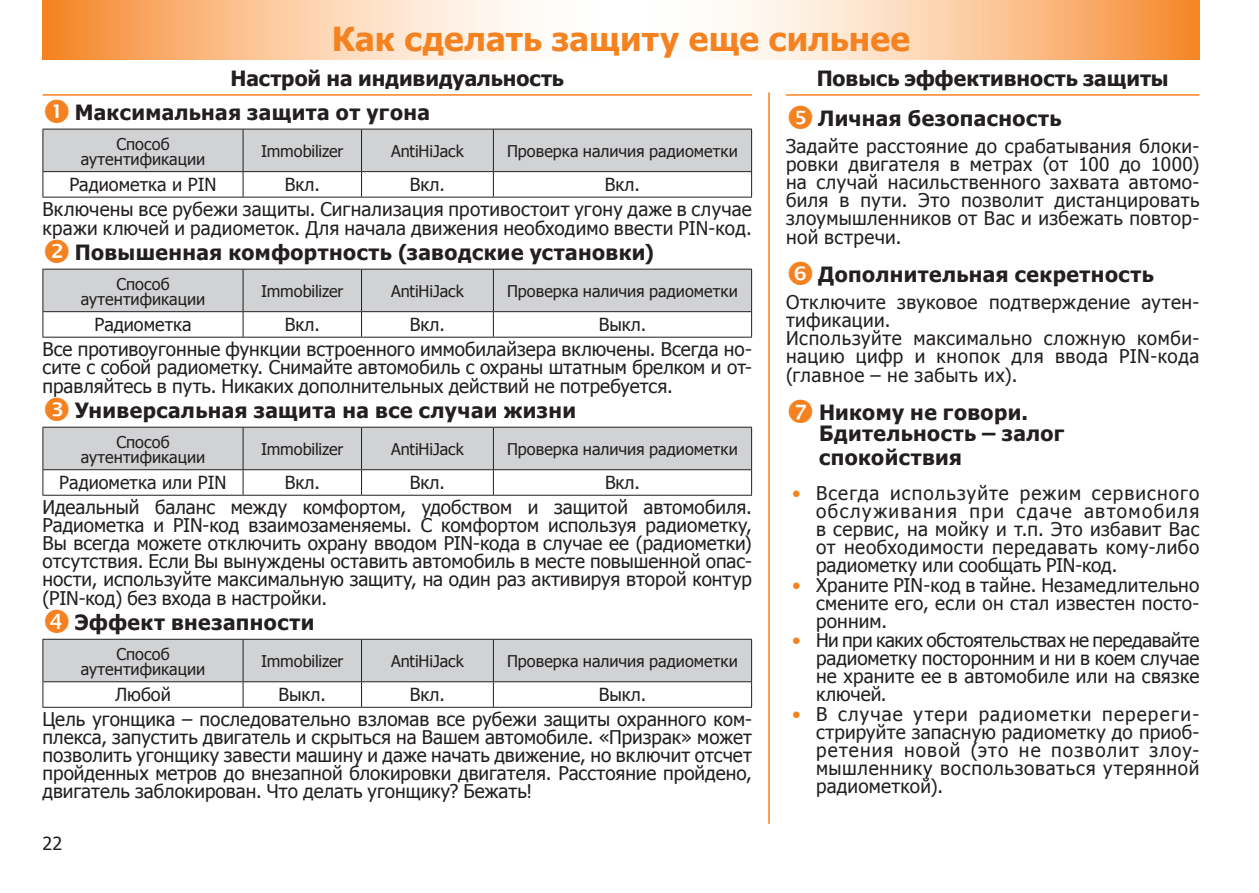
<style>
.page{position:relative;width:1259px;height:893px;background:#fff}
.page>*{position:absolute;margin:0;border:0;box-sizing:border-box;transform-origin:0 0}
.rubr{font:700 33px "Tahoma";letter-spacing:.005em;color:#f58220}
.Заголовки_1_огл{font:700 21px "Tahoma";letter-spacing:.02em;color:#231f20}
.Заголовки_1_огл-2{font:700 21px "Tahoma";color:#231f20}
.Заголовки_1_огл-3{font:18.9px/18px "Tahoma";letter-spacing:.01em;color:#231f20;text-align:justify}
.Заголовки_1_огл-4{font:18px "Tahoma";color:#231f20}
.Заголовки_1_огл-5{font:16.2px/15px "Tahoma";color:#231f20;text-align:center}
.s1{color:#f58220}
</style>
<div class="page">
<svg style="left:43px;top:0;width:1156px;height:60px"></svg>
<hr style="left:43px;top:94px;width:709px;height:2px;background:#f58220">
<hr style="left:786px;top:94px;width:413px;height:2px;background:#f58220">
<svg style="left:42px;top:129px;width:710px;height:68px"></svg>
<hr style="left:43px;top:197px;width:200px;height:1px;background:#231f20">
<hr style="left:243px;top:197px;width:118px;height:1px;background:#231f20">
<hr style="left:361px;top:197px;width:132px;height:1px;background:#231f20">
<hr style="left:493px;top:197px;width:259px;height:1px;background:#231f20">
<svg style="left:42px;top:269px;width:710px;height:68px"></svg>
<hr style="left:43px;top:337px;width:200px;height:1px;background:#231f20">
<hr style="left:243px;top:337px;width:118px;height:1px;background:#231f20">
<hr style="left:361px;top:337px;width:132px;height:1px;background:#231f20">
<hr style="left:493px;top:337px;width:259px;height:1px;background:#231f20">
<svg style="left:42px;top:427px;width:710px;height:68px"></svg>
<hr style="left:43px;top:495px;width:200px;height:1px;background:#231f20">
<hr style="left:243px;top:495px;width:118px;height:1px;background:#231f20">
<hr style="left:361px;top:495px;width:132px;height:1px;background:#231f20">
<hr style="left:493px;top:495px;width:259px;height:1px;background:#231f20">
<svg style="left:42px;top:639px;width:710px;height:68px"></svg>
<hr style="left:43px;top:707px;width:200px;height:1px;background:#231f20">
<hr style="left:243px;top:707px;width:118px;height:1px;background:#231f20">
<hr style="left:361px;top:707px;width:132px;height:1px;background:#231f20">
<hr style="left:493px;top:707px;width:259px;height:1px;background:#231f20">
<hr style="left:768px;top:92px;width:2px;height:732px;background:#f58220">
<p class="rubr" style="left:332px;top:16px;width:579px">Как сделать защиту еще сильнее</p>
<p class="Заголовки_1_огл-2" style="left:230px;top:63px;width:335px">Настрой на индивидуальность</p>
<p class="Заголовки_1_огл-2" style="left:816px;top:63px;width:353px">Повысь эффективность защиты</p>
<p class="Заголовки_1_огл" style="left:75px;top:98px;width:357px">Максимальная защита от угона</p>
<p class="Заголовки_1_огл-5" style="left:81px;top:136px;width:126px">Способ аутентификации</p>
<p class="Заголовки_1_огл-5" style="left:261px;top:143px;width:84px">Immobilizer</p>
<p class="Заголовки_1_огл-5" style="left:391px;top:143px;width:74px">AntiHiJack</p>
<p class="Заголовки_1_огл-5" style="left:507px;top:143px;width:232px">Проверка наличия радиометки</p>
<p class="Заголовки_1_огл-4" style="left:69px;top:173px;width:149px">Радиометка и PIN</p>
<p class="Заголовки_1_огл-4" style="left:285px;top:173px;width:37px">Вкл.</p>
<p class="Заголовки_1_огл-4" style="left:410px;top:173px;width:37px">Вкл.</p>
<p class="Заголовки_1_огл-4" style="left:605px;top:173px;width:37px">Вкл.</p>
<p class="Заголовки_1_огл-3" style="left:43px;top:198px;width:711px;line-height:19.5px">Включены все рубежи защиты. Сигнализация противостоит угону даже в случае кражи ключей и радиометок. Для начала движения необходимо ввести PIN-код.</p>
<p class="Заголовки_1_огл" style="left:75px;top:238px;width:581px">Повышенная комфортность (заводские установки)</p>
<p class="Заголовки_1_огл-5" style="left:81px;top:276px;width:126px">Способ аутентификации</p>
<p class="Заголовки_1_огл-5" style="left:261px;top:283px;width:84px">Immobilizer</p>
<p class="Заголовки_1_огл-5" style="left:391px;top:283px;width:74px">AntiHiJack</p>
<p class="Заголовки_1_огл-5" style="left:507px;top:283px;width:232px">Проверка наличия радиометки</p>
<p class="Заголовки_1_огл-4" style="left:94px;top:313px;width:99px">Радиометка</p>
<p class="Заголовки_1_огл-4" style="left:285px;top:313px;width:37px">Вкл.</p>
<p class="Заголовки_1_огл-4" style="left:410px;top:313px;width:37px">Вкл.</p>
<p class="Заголовки_1_огл-4" style="left:599px;top:313px;width:49px">Выкл.</p>
<p class="Заголовки_1_огл-3" style="left:43px;top:338px;width:711px;line-height:18.9px">Все противоугонные функции встроенного иммобилайзера включены. Всегда но&shy;сите с собой радиометку. Снимайте автомобиль с охраны штатным брелком и от&shy;правляйтесь в путь. Никаких дополнительных действий не потребуется.</p>
<p class="Заголовки_1_огл" style="left:75px;top:396px;width:503px">Универсальная защита на все случаи жизни</p>
<p class="Заголовки_1_огл-5" style="left:81px;top:434px;width:126px">Способ аутентификации</p>
<p class="Заголовки_1_огл-5" style="left:261px;top:441px;width:84px">Immobilizer</p>
<p class="Заголовки_1_огл-5" style="left:391px;top:441px;width:74px">AntiHiJack</p>
<p class="Заголовки_1_огл-5" style="left:507px;top:441px;width:232px">Проверка наличия радиометки</p>
<p class="Заголовки_1_огл-4" style="left:59px;top:471px;width:169px">Радиометка или PIN</p>
<p class="Заголовки_1_огл-4" style="left:285px;top:471px;width:37px">Вкл.</p>
<p class="Заголовки_1_огл-4" style="left:410px;top:471px;width:37px">Вкл.</p>
<p class="Заголовки_1_огл-4" style="left:605px;top:471px;width:37px">Вкл.</p>
<p class="Заголовки_1_огл-3" style="left:43px;top:497px;width:711px">Идеальный баланс между комфортом, удобством и защитой автомобиля.<br>Радиометка и PIN-код взаимозаменяемы. С комфортом используя радиометку, Вы всегда можете отключить охрану вводом PIN-кода в случае ее (радиометки) отсутствия. Если Вы вынуждены оставить автомобиль в месте повышенной опас&shy;ности, используйте максимальную защиту, на один раз активируя второй контур (PIN-код) без входа в настройки.</p>
<p class="Заголовки_1_огл" style="left:75px;top:608px;width:241px">Эффект внезапности</p>
<p class="Заголовки_1_огл-5" style="left:81px;top:646px;width:126px">Способ аутентификации</p>
<p class="Заголовки_1_огл-5" style="left:261px;top:653px;width:84px">Immobilizer</p>
<p class="Заголовки_1_огл-5" style="left:391px;top:653px;width:74px">AntiHiJack</p>
<p class="Заголовки_1_огл-5" style="left:507px;top:653px;width:232px">Проверка наличия радиометки</p>
<p class="Заголовки_1_огл-4" style="left:115px;top:683px;width:57px">Любой</p>
<p class="Заголовки_1_огл-4" style="left:278px;top:683px;width:49px">Выкл.</p>
<p class="Заголовки_1_огл-4" style="left:410px;top:683px;width:37px">Вкл.</p>
<p class="Заголовки_1_огл-4" style="left:599px;top:683px;width:49px">Выкл.</p>
<p class="Заголовки_1_огл-3" style="left:43px;top:709px;width:711px">Цель угонщика – последовательно взломав все рубежи защиты охранного ком&shy;плекса, запустить двигатель и скрыться на Вашем автомобиле. «Призрак» может позволить угонщику завести машину и даже начать движение, но включит отсчет пройденных метров до внезапной блокировки двигателя. Расстояние пройдено, двигатель заблокирован. Что делать угонщику? Бежать!</p>
<p class="Заголовки_1_огл" style="left:818px;top:104px;width:245px">Личная безопасность</p>
<p class="Заголовки_1_огл-3" style="left:786px;top:136px;width:415px">Задайте расстояние до срабатывания блоки&shy;ровки двигателя в метрах (от 100 до 1000) на случай насильственного захвата автомо&shy;биля в пути. Это позволит дистанцировать злоумышленников от Вас и избежать повтор&shy;ной встречи.</p>
<p class="Заголовки_1_огл" style="left:818px;top:260px;width:337px">Дополнительная секретность</p>
<p class="Заголовки_1_огл-3" style="left:786px;top:292px;width:415px">Отключите звуковое подтверждение аутен&shy;тификации.</p>
<p class="Заголовки_1_огл-3" style="left:786px;top:328px;width:415px">Используйте максимально сложную комби&shy;нацию цифр и кнопок для ввода PIN-кода (главное – не забыть их).</p>
<p class="Заголовки_1_огл" style="left:819px;top:398px;width:211px">Никому не говори.</p>
<p class="Заголовки_1_огл" style="left:819px;top:419px;width:247px">Бдительность – залог</p>
<p class="Заголовки_1_огл" style="left:819px;top:442px;width:145px">спокойствия</p>
<p class="Заголовки_1_огл-3" style="left:816px;top:483px;width:385px;text-indent:-24px"><span class="s1">•</span> Всегда используйте режим сервисного обслуживания при сдаче автомобиля в сервис, на мойку и т.п. Это избавит Вас от необходимости передавать кому-либо радиометку или сообщать PIN-код.</p>
<p class="Заголовки_1_огл-3" style="left:816px;top:575px;width:385px;text-indent:-24px"><span class="s1">•</span> Храните PIN-код в тайне. Незамедлительно смените его, если он стал известен посто&shy;ронним.</p>
<p class="Заголовки_1_огл-3" style="left:816px;top:630px;width:385px;text-indent:-24px"><span class="s1">•</span> Ни при каких обстоятельствах не передавайте радиометку посторонним и ни в коем случае не храните ее в автомобиле или на связке ключей.</p>
<p class="Заголовки_1_огл-3" style="left:816px;top:704px;width:385px;text-indent:-24px"><span class="s1">•</span> В случае утери радиометки перереги&shy;стрируйте запасную радиометку до приоб&shy;ретения новой (это не позволит злоу&shy;мышленнику воспользоваться утерянной радиометкой).</p>
<p class="Заголовки_1_огл-4" style="left:43px;top:832px;width:21px">22</p>
</div>
